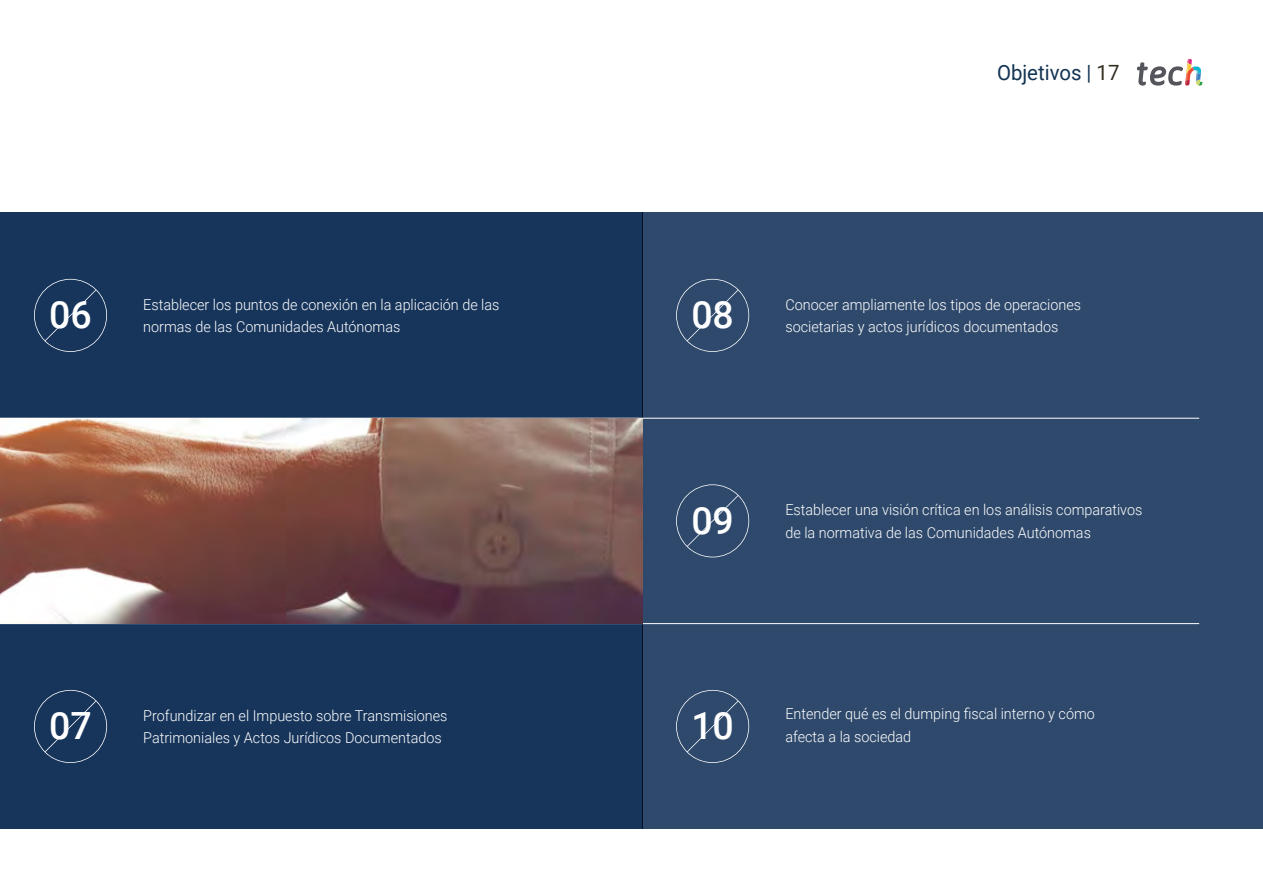
<style>
.page{position:relative;width:1263px;height:893px;background:#fff}
.page>*{position:absolute;margin:0;border:0;box-sizing:border-box;transform-origin:0 0}
.t1{font:500 37.5px "Roboto";color:#fff}
.t2{font:21px "Roboto";color:#123352}
.t3{font:300 15px/22.5px "Roboto";color:#fff;scale:.96 1}
.s1{color:#312e20}
</style>
<div class="page">
<div style="left:0;top:213px;width:642px;height:616px;background:#17355b"></div>
<div style="left:642px;top:213px;width:621px;height:616px;background:#2e496b"></div>
<svg style="left:676px;top:279px;width:73px;height:73px"></svg>
<svg style="left:676px;top:484px;width:73px;height:73px"></svg>
<svg style="left:34px;top:279px;width:73px;height:73px"></svg>
<svg style="left:676px;top:690px;width:73px;height:73px"></svg>
<hr style="left:0;top:418px;width:1199px;height:1px;background:#fff">
<hr style="left:0;top:623px;width:1199px;height:1px;background:#fff">
<img style="left:0;top:418px;width:642px;height:206px">
<svg style="left:34px;top:690px;width:73px;height:73px"></svg>
<svg style="left:1137px;top:59px;width:65px;height:27px"></svg>
<h2 class="t2" style="left:997px;top:57px;width:124px">Objetivos | <span class="s1">17</span></h2>
<h1 class="t1" style="left:49px;top:288px;width:44px">06</h1>
<p class="t3" style="left:143px;top:293px;width:373px">Establecer los puntos de conexión en la aplicación de las normas de las Comunidades Autónomas</p>
<h1 class="t1" style="left:691px;top:288px;width:44px">08</h1>
<p class="t3" style="left:785px;top:293px;width:310px">Conocer ampliamente los tipos de operaciones societarias y actos jurídicos documentados</p>
<h1 class="t1" style="left:691px;top:494px;width:44px">09</h1>
<p class="t3" style="left:785px;top:498px;width:373px">Establecer una visión crítica en los análisis comparativos de la normativa de las Comunidades Autónomas</p>
<h1 class="t1" style="left:49px;top:699px;width:44px">07</h1>
<p class="t3" style="left:143px;top:704px;width:318px">Profundizar en el Impuesto sobre Transmisiones</p>
<p class="t3" style="left:143px;top:726px;width:312px">Patrimoniales y Actos Jurídicos Documentados</p>
<h1 class="t1" style="left:691px;top:699px;width:44px">10</h1>
<p class="t3" style="left:785px;top:702px;width:324px">Entender qué es el dumping fiscal interno y cómo</p>
<p class="t3" style="left:785px;top:725px;width:133px">afecta a la sociedad</p>
</div>
